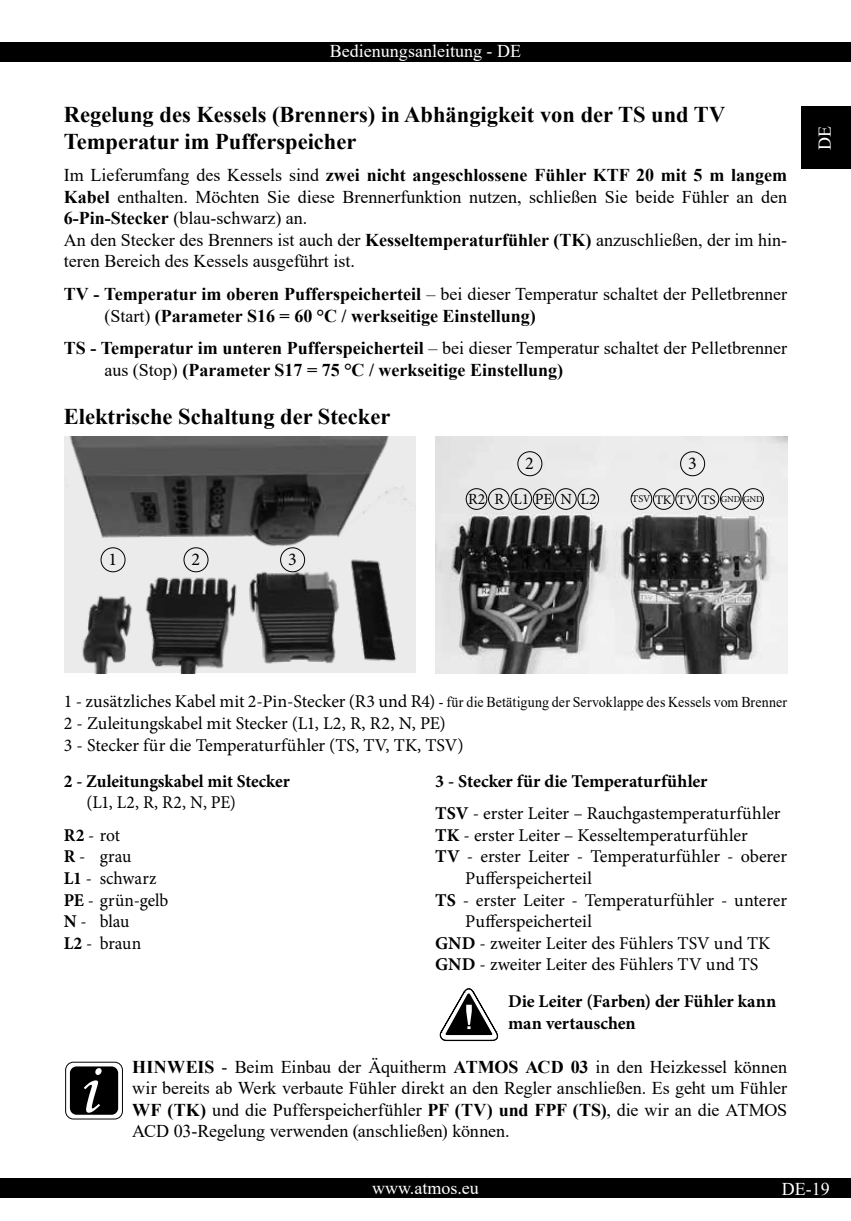
<style>
.page{position:relative;width:851px;height:1221px;background:#fff}
.page>*{position:absolute;margin:0;border:0;box-sizing:border-box;transform-origin:0 0}
.t1{font:700 22.5px/27px "Times New Roman";color:#000}
.t2{font:18px/21.6px "Times New Roman";color:#000}
.t3{font:18px/21.6px "Minion Pro";letter-spacing:-.005em;color:#000}
.t4{font:700 18px/21.6px "Times New Roman";color:#000}
.t5{font:700 18px/21.6px "Minion Pro";letter-spacing:-.005em;color:#000}
.t6{font:18px "Times New Roman";color:#fff}
.t7{font:15.45px "Minion Pro";color:#000}
.t8{font:15px "Times New Roman";letter-spacing:.005em;color:#000;scale:.93 1}
.t9{font:12.9px "Minion Pro";color:#000}
.s1{font-weight:700}
.s2{font-weight:400}
.s3{font-size:10.35px}
.s4{font-family:"Minion Pro";font-size:18px}
</style>
<div class="page">
<div style="left:0;top:43px;width:850px;height:19px;background:#000"></div>
<div style="left:801px;top:106px;width:49px;height:63px;background:#000"></div>
<div style="left:0;top:1178px;width:850px;height:20px;background:#000"></div>
<img style="left:64px;top:437px;width:351px;height:236px">
<div style="left:101px;top:547px;width:24px;height:25px;border:1px solid #000;border-radius:50%"></div>
<div style="left:184px;top:547px;width:24px;height:25px;border:1px solid #000;border-radius:50%"></div>
<div style="left:280px;top:547px;width:25px;height:25px;border:1px solid #000;border-radius:50%"></div>
<img style="left:435px;top:437px;width:352px;height:236px">
<div style="left:466px;top:488px;width:21px;height:21px;border:1px solid #000;border-radius:50%"></div>
<div style="left:488px;top:488px;width:21px;height:21px;border:1px solid #000;border-radius:50%"></div>
<div style="left:510px;top:488px;width:22px;height:21px;border:1px solid #000;border-radius:50%"></div>
<div style="left:533px;top:488px;width:21px;height:21px;border:1px solid #000;border-radius:50%"></div>
<div style="left:555px;top:488px;width:21px;height:21px;border:1px solid #000;border-radius:50%"></div>
<div style="left:577px;top:488px;width:21px;height:21px;border:1px solid #000;border-radius:50%"></div>
<div style="left:630px;top:488px;width:22px;height:21px;border:1px solid #000;border-radius:50%"></div>
<div style="left:653px;top:488px;width:21px;height:21px;border:1px solid #000;border-radius:50%"></div>
<div style="left:675px;top:488px;width:21px;height:21px;border:1px solid #000;border-radius:50%"></div>
<div style="left:697px;top:488px;width:22px;height:21px;border:1px solid #000;border-radius:50%"></div>
<div style="left:720px;top:488px;width:21px;height:21px;border:1px solid #000;border-radius:50%"></div>
<div style="left:742px;top:488px;width:21px;height:21px;border:1px solid #000;border-radius:50%"></div>
<div style="left:517px;top:451px;width:25px;height:25px;border:1px solid #000;border-radius:50%"></div>
<div style="left:680px;top:451px;width:25px;height:25px;border:1px solid #000;border-radius:50%"></div>
<svg style="left:439px;top:988px;width:59px;height:53px"></svg>
<svg style="left:66px;top:1062px;width:56px;height:56px"></svg>
<div style="left:65px;top:1061px;width:58px;height:58px;border:1px solid #000;border-radius:8px"></div>
<div style="left:70px;top:1066px;width:48px;height:48px;background:#000;border-radius:7px"></div>
<svg style="left:84px;top:1068px;width:18px;height:44px"></svg>
<p class="t6" style="left:330px;top:39px;width:192px">Bedienungsanleitung - DE</p>
<p class="t1" style="left:64px;top:100px;width:662px">Regelung des Kessels (Brenners) in Abhängigkeit von der TS und TV<br>Temperatur im Pufferspeicher</p>
<p class="t2" style="left:64px;top:164px;width:724px">Im Lieferumfang des Kessels sind <span class="s1">zwei nicht angeschlossene Fühler KTF 20 mit 5 m langem Kabel</span> enthalten. Möchten Sie diese Brennerfunktion nutzen, schließen Sie beide Fühler an den <span class="s1">6-Pin-Stecker</span> (blau-schwarz) an.<br>An den Stecker des Brenners ist auch der <span class="s1">Kesseltemperaturfühler (TK)</span> anzuschließen, der im hin&shy;teren Bereich des Kessels ausgeführt ist.</p>
<p class="t4" style="left:104px;top:282px;width:684px;text-indent:-40px">TV - Temperatur im oberen Pufferspeicherteil <span class="s2">– bei dieser Temperatur schaltet der Pelletbrenner (Start)</span> (Parameter S16 = 60 °C / werkseitige Einstellung)</p>
<p class="t4" style="left:104px;top:336px;width:684px;text-indent:-40px">TS - Temperatur im unteren Pufferspeicherteil <span class="s2">– bei dieser Temperatur schaltet der Pelletbrenner aus (Stop)</span> (Parameter S17 = 75 °C / werkseitige Einstellung)</p>
<p class="t1" style="left:64px;top:402px;width:328px">Elektrische Schaltung der Stecker</p>
<p class="t3" style="left:525px;top:453px;width:10px">2</p>
<p class="t3" style="left:688px;top:453px;width:10px">3</p>
<p class="t3" style="left:108px;top:549px;width:10px">1</p>
<p class="t3" style="left:191px;top:549px;width:10px">2</p>
<p class="t3" style="left:288px;top:549px;width:10px">3</p>
<p class="t7" style="left:468px;top:488px;width:130px">R2 R L1PE N L2</p>
<p class="t9" style="left:631px;top:491px;width:132px"><span class="s3">TSV</span> TK TV TS <sup>GND</sup> <sup>GND</sup></p>
<p class="t6" style="left:811px;top:149px;width:25px;rotate:-90deg">DE</p>
<p class="t8" style="left:64px;top:691px;width:779px"><span class="s4">1 - zusätzliches Kabel mit 2-Pin-Stecker (R3 und R4)</span> - für die Betätigung der Servoklappe des Kessels vom Brenner</p>
<p class="t3" style="left:64px;top:712px;width:401px">2 - Zuleitungskabel mit Stecker (L1, L2, R, R2, N, PE)<br>3 - Stecker für die Temperaturfühler (TS, TV, TK, TSV)</p>
<p class="t3" style="left:435px;top:764px;width:347px;line-height:32.4px"><span class="s1">3 - Stecker für die Temperaturfühler<br>TSV</span> - erster Leiter – Rauchgastemperaturfühler</p>
<p class="t3" style="left:435px;top:824px;width:314px"><span class="s1">TK</span> - erster Leiter – Kesseltemperaturfühler</p>
<p class="t3" style="left:435px;top:845px;width:353px"><span class="s1">TV</span> - erster Leiter - Temperaturfühler - oberer</p>
<p class="t3" style="left:465px;top:867px;width:128px">Pufferspeicherteil</p>
<p class="t3" style="left:435px;top:889px;width:353px"><span class="s1">TS</span> - erster Leiter - Temperaturfühler - unterer</p>
<p class="t3" style="left:465px;top:910px;width:128px">Pufferspeicherteil</p>
<p class="t3" style="left:435px;top:932px;width:336px"><span class="s1">GND</span> - zweiter Leiter des Fühlers TSV und TK</p>
<p class="t3" style="left:435px;top:953px;width:325px"><span class="s1">GND</span> - zweiter Leiter des Fühlers TV und TS</p>
<p class="t5" style="left:64px;top:769px;width:227px">2 - Zuleitungskabel mit Stecker</p>
<p class="t3" style="left:64px;top:786px;width:173px;line-height:32.4px;text-indent:23px">(L1, L2, R, R2, N, PE)<br><span class="s1">R2</span> - rot</p>
<p class="t3" style="left:64px;top:845px;width:106px"><span class="s1">R</span> - grau<br><span class="s1">L1</span> - schwarz<br><span class="s1">PE</span> - grün-gelb<br><span class="s1">N</span> - blau<br><span class="s1">L2</span> - braun</p>
<p class="t5" style="left:508px;top:990px;width:270px">Die Leiter (Farben) der Fühler kann man vertauschen</p>
<p class="t2" style="left:132px;top:1055px;width:656px;text-align:justify"><span class="s1">HINWEIS</span> - Beim Einbau der Äquitherm <span class="s1">ATMOS ACD 03</span> in den Heizkessel können wir bereits ab Werk verbaute Fühler direkt an den Regler anschließen. Es geht um Fühler <span class="s1">WF (TK)</span> und die Pufferspeicherfühler <span class="s1">PF (TV) und FPF (TS)</span>, die wir an die ATMOS ACD 03-Regelung verwenden (anschließen) können.</p>
<p class="t6" style="left:372px;top:1174px;width:108px">www.atmos.eu</p>
<p class="t6" style="left:781px;top:1175px;width:49px">DE-19</p>
</div>
